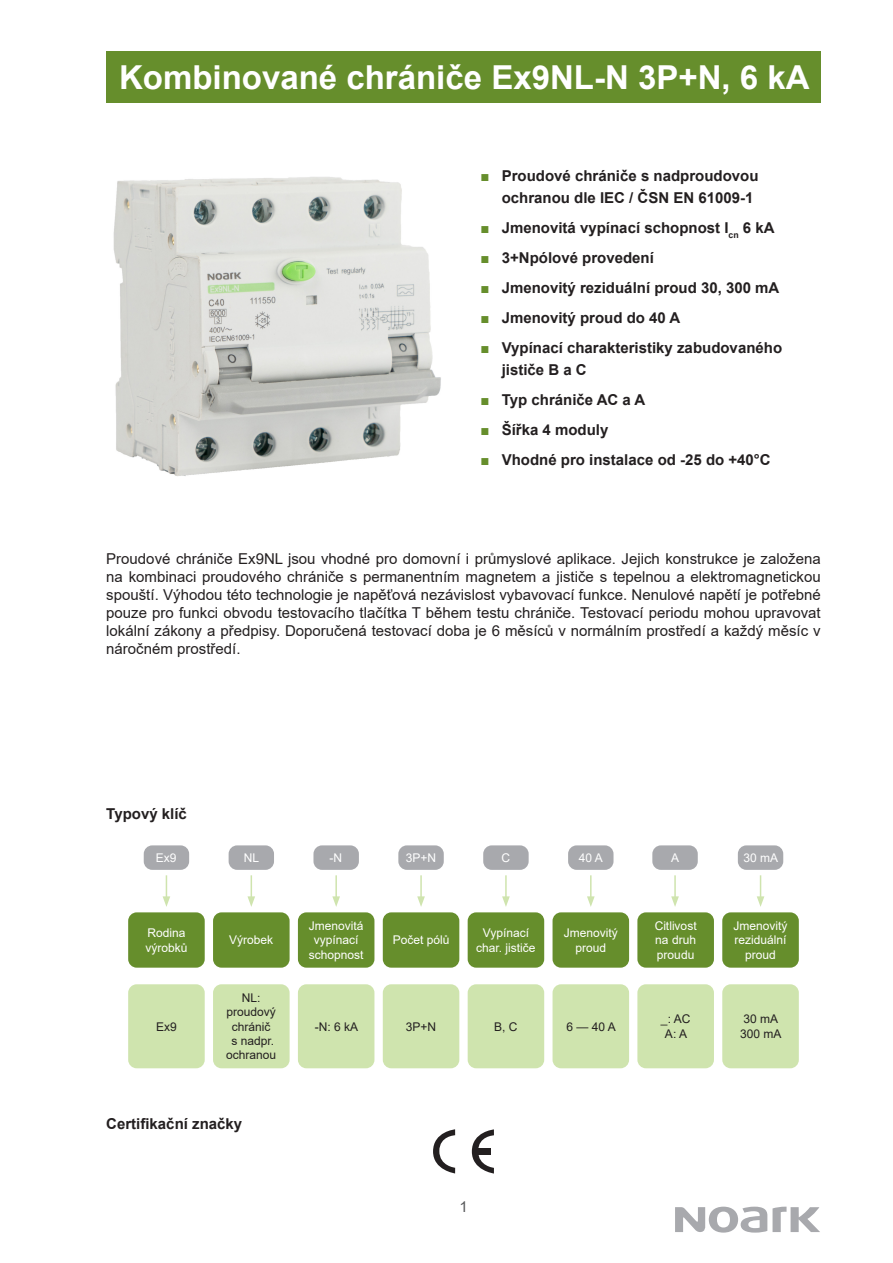
<style>
.page{position:relative;width:893px;height:1263px;background:#fff}
.page>*{position:absolute;margin:0;border:0;box-sizing:border-box;transform-origin:0 0}
.Def_Style_Header1{font:700 33px "Arial";color:#fff}
.Def_Style_Order_Seco{font:15px/18px "Arial";color:#231f20;text-align:justify}
.Def_Style_Order_Seco-2{font:700 15px/21.6px "Arial";color:#231f20}
.t1{font:15px "Arial";color:#57585a}
.Def_Style_TypeKey_1{font:12px/14.4px "Arial";color:#fff;text-align:center}
.Def_Style_TypeKey_3{font:12px "Arial";color:#231f20}
.s1{color:#668e2c}
</style>
<div class="page">
<svg style="left:675px;top:1206px;width:145px;height:26px"></svg>
<div style="left:106px;top:51px;width:715px;height:51px;background:#668e2c"></div>
<img style="left:113px;top:177px;width:328px;height:299px">
<div style="left:144px;top:845px;width:45px;height:25px;background:#a8a9ad;border-radius:9px"></div>
<div style="left:128px;top:912px;width:77px;height:56px;background:#668e2c;border-radius:9px"></div>
<div style="left:128px;top:984px;width:77px;height:84px;background:#cfe4ae;border-radius:9px"></div>
<div style="left:229px;top:845px;width:45px;height:25px;background:#a8a9ad;border-radius:9px"></div>
<div style="left:213px;top:912px;width:77px;height:56px;background:#668e2c;border-radius:9px"></div>
<div style="left:213px;top:984px;width:77px;height:84px;background:#cfe4ae;border-radius:9px"></div>
<div style="left:313px;top:845px;width:46px;height:25px;background:#a8a9ad;border-radius:9px"></div>
<div style="left:298px;top:912px;width:76px;height:56px;background:#668e2c;border-radius:9px"></div>
<div style="left:298px;top:984px;width:76px;height:84px;background:#cfe4ae;border-radius:9px"></div>
<div style="left:398px;top:845px;width:46px;height:25px;background:#a8a9ad;border-radius:9px"></div>
<div style="left:383px;top:912px;width:76px;height:56px;background:#668e2c;border-radius:9px"></div>
<div style="left:383px;top:984px;width:76px;height:84px;background:#cfe4ae;border-radius:9px"></div>
<div style="left:568px;top:845px;width:45px;height:25px;background:#a8a9ad;border-radius:9px"></div>
<div style="left:552px;top:912px;width:77px;height:56px;background:#668e2c;border-radius:9px"></div>
<div style="left:552px;top:984px;width:77px;height:84px;background:#cfe4ae;border-radius:9px"></div>
<div style="left:652px;top:845px;width:46px;height:25px;background:#a8a9ad;border-radius:9px"></div>
<div style="left:637px;top:912px;width:77px;height:56px;background:#668e2c;border-radius:9px"></div>
<div style="left:637px;top:984px;width:77px;height:84px;background:#cfe4ae;border-radius:9px"></div>
<svg style="left:163px;top:875px;width:7px;height:32px"></svg>
<svg style="left:247px;top:875px;width:8px;height:32px"></svg>
<hr style="left:335px;top:875px;width:2px;height:24px;background:#cfe4ae">
<svg style="left:332px;top:896px;width:8px;height:11px"></svg>
<hr style="left:420px;top:875px;width:2px;height:24px;background:#cfe4ae">
<svg style="left:417px;top:896px;width:8px;height:11px"></svg>
<hr style="left:590px;top:875px;width:2px;height:24px;background:#cfe4ae">
<svg style="left:587px;top:896px;width:8px;height:11px"></svg>
<hr style="left:674px;top:875px;width:2px;height:24px;background:#cfe4ae">
<svg style="left:671px;top:896px;width:8px;height:11px"></svg>
<div style="left:483px;top:845px;width:46px;height:25px;background:#a8a9ad;border-radius:9px"></div>
<div style="left:468px;top:912px;width:76px;height:56px;background:#668e2c;border-radius:9px"></div>
<div style="left:468px;top:984px;width:76px;height:84px;background:#cfe4ae;border-radius:9px"></div>
<hr style="left:505px;top:875px;width:2px;height:24px;background:#cfe4ae">
<svg style="left:502px;top:896px;width:8px;height:11px"></svg>
<div style="left:738px;top:845px;width:45px;height:25px;background:#a8a9ad;border-radius:9px"></div>
<div style="left:722px;top:912px;width:77px;height:56px;background:#668e2c;border-radius:9px"></div>
<div style="left:722px;top:984px;width:77px;height:84px;background:#cfe4ae;border-radius:9px"></div>
<svg style="left:757px;top:875px;width:7px;height:32px"></svg>
<svg style="left:433px;top:1129px;width:22px;height:44px"></svg>
<svg style="left:472px;top:1129px;width:22px;height:44px"></svg>
<div style="left:476px;top:1148px;width:15px;height:6px;background:#231f20"></div>
<p class="Def_Style_Header1" style="left:119px;top:54px;width:692px">Kombinované chrániče Ex9NL-N 3P+N, 6 kA</p>
<p class="Def_Style_Order_Seco-2" style="left:502px;top:165px;width:258px;text-indent:-21px"><span class="s1">■</span> Proudové chrániče s nadproudovou ochranou dle IEC / ČSN EN 61009-1</p>
<p class="Def_Style_Order_Seco-2" style="left:480px;top:217px;width:296px"><span class="s1">■</span> Jmenovitá vypínací schopnost I<sub>cn</sub> 6 kA</p>
<p class="Def_Style_Order_Seco-2" style="left:480px;top:247px;width:175px"><span class="s1">■</span> 3+Npólové provedení</p>
<p class="Def_Style_Order_Seco-2" style="left:480px;top:277px;width:300px"><span class="s1">■</span> Jmenovitý reziduální proud 30, 300 mA</p>
<p class="Def_Style_Order_Seco-2" style="left:480px;top:307px;width:201px"><span class="s1">■</span> Jmenovitý proud do 40 A</p>
<p class="Def_Style_Order_Seco-2" style="left:502px;top:337px;width:282px;text-indent:-21px"><span class="s1">■</span> Vypínací charakteristiky zabudovaného jističe B a C</p>
<p class="Def_Style_Order_Seco-2" style="left:480px;top:389px;width:166px"><span class="s1">■</span> Typ chrániče AC a A</p>
<p class="Def_Style_Order_Seco-2" style="left:480px;top:419px;width:129px"><span class="s1">■</span> Šířka 4 moduly</p>
<p class="Def_Style_Order_Seco-2" style="left:480px;top:449px;width:292px"><span class="s1">■</span> Vhodné pro instalace od -25 do +40°C</p>
<p class="Def_Style_Order_Seco" style="left:106px;top:549px;width:716px">Proudové chrániče Ex9NL jsou vhodné pro domovní i průmyslové aplikace. Jejich konstrukce je založena na kombinaci proudového chrániče s permanentním magnetem a jističe s tepelnou a elektromagnetickou spouští. Výhodou této technologie je napěťová nezávislost vybavovací funkce. Nenulové napětí je potřebné pouze pro funkci obvodu testovacího tlačítka T během testu chrániče. Testovací periodu mohou upravovat lokální zákony a předpisy. Doporučená testovací doba je 6 měsíců v normálním prostředí a každý měsíc v náročném prostředí.</p>
<p class="Def_Style_Order_Seco-2" style="left:106px;top:803px;width:82px">Typový klíč</p>
<p class="Def_Style_TypeKey_1" style="left:156px;top:850px;width:22px">Ex9</p>
<p class="Def_Style_TypeKey_1" style="left:147px;top:926px;width:40px">Rodina</p>
<p class="Def_Style_TypeKey_1" style="left:145px;top:940px;width:44px">výrobků</p>
<p class="Def_Style_TypeKey_3" style="left:156px;top:1018px;width:22px">Ex9</p>
<p class="Def_Style_TypeKey_1" style="left:244px;top:850px;width:17px">NL</p>
<p class="Def_Style_TypeKey_1" style="left:229px;top:933px;width:46px">Výrobek</p>
<p class="Def_Style_TypeKey_3" style="left:242px;top:989px;width:20px">NL:</p>
<p class="Def_Style_TypeKey_3" style="left:227px;top:1004px;width:51px">proudový</p>
<p class="Def_Style_TypeKey_3" style="left:232px;top:1018px;width:40px">chránič</p>
<p class="Def_Style_TypeKey_3" style="left:232px;top:1032px;width:44px">s nadpr.</p>
<p class="Def_Style_TypeKey_3" style="left:226px;top:1047px;width:52px">ochranou</p>
<p class="Def_Style_Order_Seco-2" style="left:106px;top:1113px;width:137px">Certifikační značky</p>
<p class="Def_Style_TypeKey_1" style="left:330px;top:850px;width:14px">-N</p>
<p class="Def_Style_TypeKey_1" style="left:309px;top:918px;width:56px">Jmenovitá</p>
<p class="Def_Style_TypeKey_1" style="left:314px;top:933px;width:46px">vypínací</p>
<p class="Def_Style_TypeKey_1" style="left:309px;top:947px;width:56px">schopnost</p>
<p class="Def_Style_TypeKey_3" style="left:315px;top:1018px;width:45px">-N: 6 kA</p>
<p class="Def_Style_TypeKey_1" style="left:406px;top:850px;width:32px">3P+N</p>
<p class="Def_Style_TypeKey_1" style="left:393px;top:933px;width:58px">Počet pólů</p>
<p class="Def_Style_TypeKey_3" style="left:406px;top:1018px;width:32px">3P+N</p>
<p class="Def_Style_TypeKey_1" style="left:501px;top:850px;width:10px">C</p>
<p class="Def_Style_TypeKey_1" style="left:483px;top:926px;width:48px">Vypínací</p>
<p class="Def_Style_TypeKey_1" style="left:476px;top:940px;width:61px">char. jističe</p>
<p class="Def_Style_TypeKey_3" style="left:494px;top:1018px;width:25px">B, C</p>
<p class="Def_Style_TypeKey_1" style="left:579px;top:850px;width:26px">40 A</p>
<p class="Def_Style_TypeKey_1" style="left:564px;top:926px;width:56px">Jmenovitý proud</p>
<p class="Def_Style_TypeKey_3" style="left:566px;top:1018px;width:51px">6 — 40 A</p>
<p class="t1" style="left:459px;top:1197px;width:10px">1</p>
<p class="Def_Style_TypeKey_1" style="left:671px;top:850px;width:10px">A</p>
<p class="Def_Style_TypeKey_1" style="left:743px;top:850px;width:36px">30 mA</p>
<p class="Def_Style_TypeKey_1" style="left:655px;top:918px;width:43px">Citlivost</p>
<p class="Def_Style_TypeKey_1" style="left:655px;top:933px;width:42px">na druh</p>
<p class="Def_Style_TypeKey_1" style="left:657px;top:947px;width:39px">proudu</p>
<p class="Def_Style_TypeKey_1" style="left:733px;top:918px;width:56px">Jmenovitý</p>
<p class="Def_Style_TypeKey_1" style="left:734px;top:933px;width:54px">reziduální</p>
<p class="Def_Style_TypeKey_1" style="left:745px;top:947px;width:32px">proud</p>
<p class="Def_Style_TypeKey_3" style="left:661px;top:1011px;width:31px">_: AC</p>
<p class="Def_Style_TypeKey_3" style="left:665px;top:1025px;width:24px">A: A</p>
<p class="Def_Style_TypeKey_3" style="left:743px;top:1011px;width:36px">30 mA</p>
<p class="Def_Style_TypeKey_3" style="left:740px;top:1025px;width:43px">300 mA</p>
</div>
